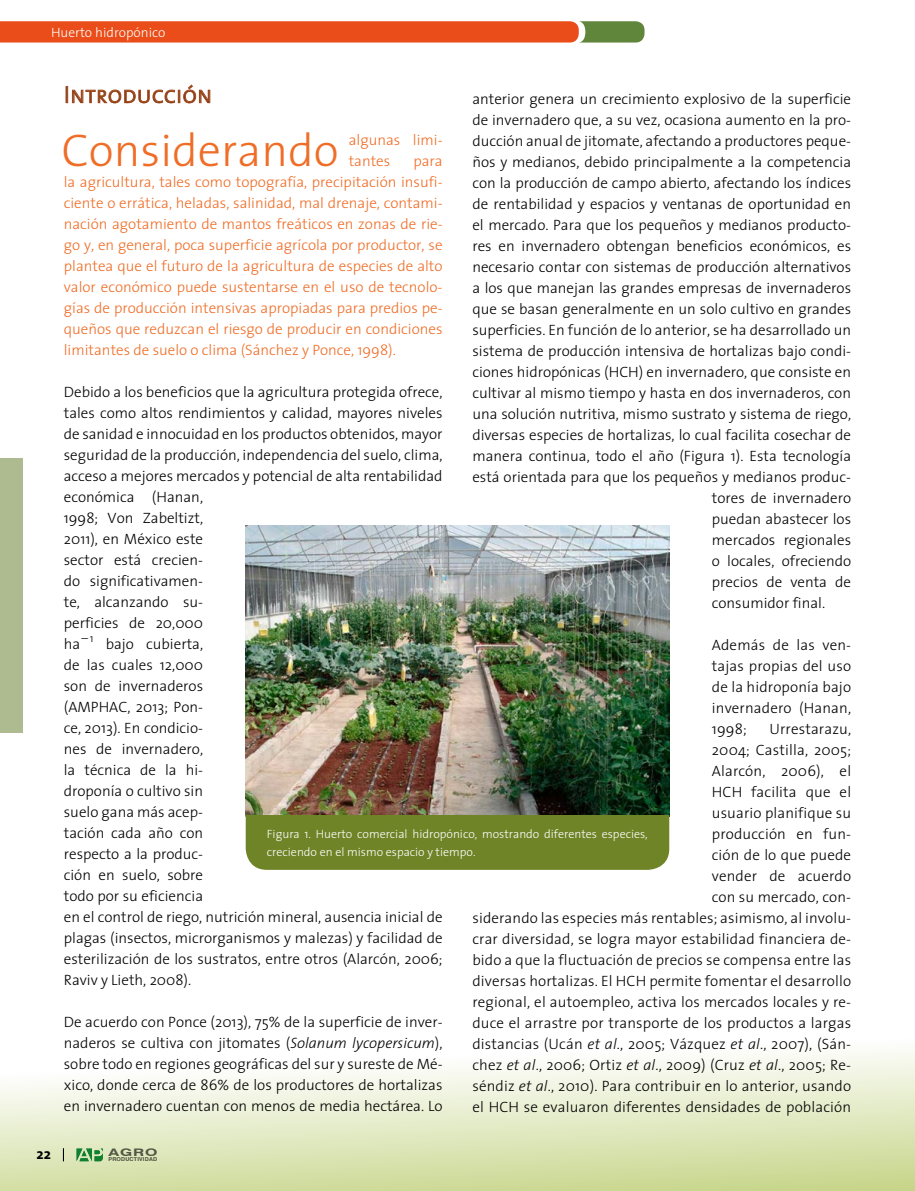
<style>
.page{position:relative;width:915px;height:1191px;background:#fff}
.page>*{position:absolute;margin:0;border:0;box-sizing:border-box;transform-origin:0 0}
.t1{font:300 46.05px "The Sans 3";color:#ef6d27}
.t2{font:24px "The Sans 3 Light Caps";color:#6e3210}
.t3{font:300 15px/21px "The Sans 3";color:#000}
.t4{font:300 15px/21px "The Sans 3";color:#ef6d27}
.t5{font:15px "The Sans 7 Bold Plain";color:#000}
.t6{font:300 13.5px "The Sans 3";color:#fff}
.t7{font:300 12px/18px "The Sans 3";color:#fff}
.t8{font:700 10.35px "Swiss 721 BT";color:#000;scale:1.52 1}
.t9{font:700 5.4px "Swiss 721 BT";letter-spacing:.03em;color:#000}
.s1{font-style:italic}
</style>
<div class="page">
<svg style="left:0;top:21px;width:644px;height:22px;background:#de5926"></svg>
<div style="left:0;top:458px;width:22px;height:275px;background:#aeba90"></div>
<svg style="left:0;top:1050px;width:914px;height:141px"></svg>
<svg style="left:66px;top:84px;width:144px;height:20px"></svg>
<img style="left:245px;top:525px;width:424px;height:290px">
<div style="left:245px;top:815px;width:424px;height:55px;background:#6f8427"></div>
<p class="t6" style="left:51px;top:21px;width:116px">Huerto hidropónico</p>
<h2 class="t2" style="left:64px;top:75px;width:150px">Introducción</h2>
<h1 class="t1" style="left:61px;top:112px;width:278px">Considerando</h1>
<p class="t4" style="left:348px;top:129px;width:95px">algunas limi&shy;tantes</p>
<p class="t3" style="left:472px;top:87px;width:380px">anterior genera un crecimiento explosivo de la superficie</p>
<p class="t3" style="left:472px;top:108px;width:380px">de invernadero que, a su vez, ocasiona aumento en la pro-</p>
<p class="t3" style="left:472px;top:129px;width:380px">ducción anual de jitomate, afectando a productores peque-</p>
<p class="t3" style="left:472px;top:150px;width:380px">ños y medianos, debido principalmente a la competencia</p>
<p class="t3" style="left:472px;top:171px;width:380px">con la producción de campo abierto, afectando los índices</p>
<p class="t3" style="left:472px;top:192px;width:380px">de rentabilidad y espacios y ventanas de oportunidad en</p>
<p class="t3" style="left:472px;top:213px;width:380px">el mercado. Para que los pequeños y medianos producto-</p>
<p class="t3" style="left:472px;top:234px;width:380px">res en invernadero obtengan beneficios económicos, es</p>
<p class="t3" style="left:472px;top:255px;width:380px">necesario contar con sistemas de producción alternativos</p>
<p class="t3" style="left:472px;top:276px;width:380px">a los que manejan las grandes empresas de invernaderos</p>
<p class="t3" style="left:472px;top:297px;width:380px">que se basan generalmente en un solo cultivo en grandes</p>
<p class="t3" style="left:472px;top:318px;width:380px">superficies. En función de lo anterior, se ha desarrollado un</p>
<p class="t3" style="left:472px;top:339px;width:380px">sistema de producción intensiva de hortalizas bajo condi-</p>
<p class="t3" style="left:472px;top:360px;width:380px">ciones hidropónicas (HCH) en invernadero, que consiste en</p>
<p class="t3" style="left:472px;top:381px;width:380px">cultivar al mismo tiempo y hasta en dos invernaderos, con</p>
<p class="t3" style="left:472px;top:402px;width:380px">una solución nutritiva, mismo sustrato y sistema de riego,</p>
<p class="t3" style="left:472px;top:423px;width:380px">diversas especies de hortalizas, lo cual facilita cosechar de</p>
<p class="t3" style="left:472px;top:444px;width:380px">manera continua, todo el año (Figura 1). Esta tecnología</p>
<p class="t3" style="left:472px;top:465px;width:380px">está orientada para que los pequeños y medianos produc-</p>
<p class="t3" style="left:711px;top:486px;width:141px">tores de invernadero</p>
<p class="t3" style="left:711px;top:507px;width:141px">puedan abastecer los</p>
<p class="t3" style="left:711px;top:528px;width:141px">mercados regionales</p>
<p class="t3" style="left:711px;top:549px;width:141px">o locales, ofreciendo</p>
<p class="t3" style="left:711px;top:570px;width:141px">precios de venta de</p>
<p class="t3" style="left:711px;top:591px;width:115px">consumidor final.</p>
<p class="t3" style="left:711px;top:633px;width:141px;text-align:justify">Además de las ven&shy;tajas propias del uso de la hidroponía bajo invernadero (Hanan, 1998;</p>
<p class="t4" style="left:64px;top:150px;width:380px;text-align:justify;text-indent:349px">para la agricultura, tales como topografía, precipitación insufi&shy;ciente o errática, heladas, salinidad, mal drenaje, contami&shy;nación agotamiento de mantos freáticos en zonas de rie&shy;go y, en general, poca superficie agrícola por productor, se plantea que el futuro de la agricultura de especies de alto valor económico puede sustentarse en el uso de tecnolo&shy;gías de producción intensivas apropiadas para predios pe&shy;queños que reduzcan el riesgo de producir en condiciones limitantes de suelo o clima (Sánchez y Ponce, 1998).</p>
<p class="t3" style="left:64px;top:381px;width:380px">Debido a los beneficios que la agricultura protegida ofrece, tales como altos rendimientos y calidad, mayores niveles de sanidad e innocuidad en los productos obtenidos, mayor seguridad de la producción, independencia del suelo, clima, acceso a mejores mercados y potencial de alta rentabilidad económica (Hanan,<br>1998; Von Zabeltizt,<br>2011), en México este<br>sector está crecien-<br>do significativamen-<br>te, alcanzando su-<br>perficies de 20,000<br>ha <sup>1</sup></p>
<p class="t3" style="left:64px;top:633px;width:380px;text-indent:42px">bajo cubierta,<br>de las cuales 12,000<br>son de invernaderos<br>(AMPHAC, 2013; Pon-<br>ce, 2013). En condicio-<br>nes de invernadero,<br>la técnica de la hi-<br>droponía o cultivo sin<br>suelo gana más acep-<br>tación cada año con<br>respecto a la produc-<br>ción en suelo, sobre<br>todo por su eficiencia<br>en el control de riego, nutrición mineral, ausencia inicial de plagas (insectos, microrganismos y malezas) y facilidad de esterilización de los sustratos, entre otros (Alarcón, 2006;<br>Raviv y Lieth, 2008).</p>
<p class="t3" style="left:64px;top:1011px;width:380px;text-align:justify">De acuerdo con Ponce (2013), 75% de la superficie de inver&shy;naderos se cultiva con jitomates (<span class="s1">Solanum lycopersicum</span>), sobre todo en regiones geográficas del sur y sureste de Mé&shy;xico, donde cerca de 86% de los productores de hortalizas en invernadero cuentan con menos de media hectárea. Lo</p>
<p class="t3" style="left:472px;top:717px;width:380px;text-align:right">Urrestarazu,<br>2004; Castilla, 2005;<br>Alarcón, 2006), el<br>HCH facilita que el<br>usuario planifique su<br>producción en fun-<br>ción de lo que puede<br>vender de acuerdo<br>con su mercado, con-<br>siderando las especies más rentables; asimismo, al involu&shy;crar diversidad, se logra mayor estabilidad financiera de&shy;bido a que la fluctuación de precios se compensa entre las diversas hortalizas. El HCH permite fomentar el desarrollo regional, el autoempleo, activa los mercados locales y re&shy;duce el arrastre por transporte de los productos a largas distancias (Ucán <span class="s1">et al</span>., 2005; Vázquez <span class="s1">et al</span>., 2007), (Sán&shy;chez <span class="s1">et al</span>., 2006; Ortiz <span class="s1">et al</span>., 2009) (Cruz <span class="s1">et al</span>., 2005; Re&shy;séndiz <span class="s1">et al</span>., 2010). Para contribuir en lo anterior, usando el HCH se evaluaron diferentes densidades de población</p>
<p class="t7" style="left:267px;top:824px;width:382px">Figura 1. Huerto comercial hidropónico, mostrando diferentes especies, creciendo en el mismo espacio y tiempo.</p>
<p class="t5" style="left:37px;top:1141px;width:16px">22</p>
<p class="t8" style="left:108px;top:1145px;width:34px">AGRO</p>
<p class="t9" style="left:108px;top:1155px;width:50px">PRODUCTIVIDAD</p>
</div>
